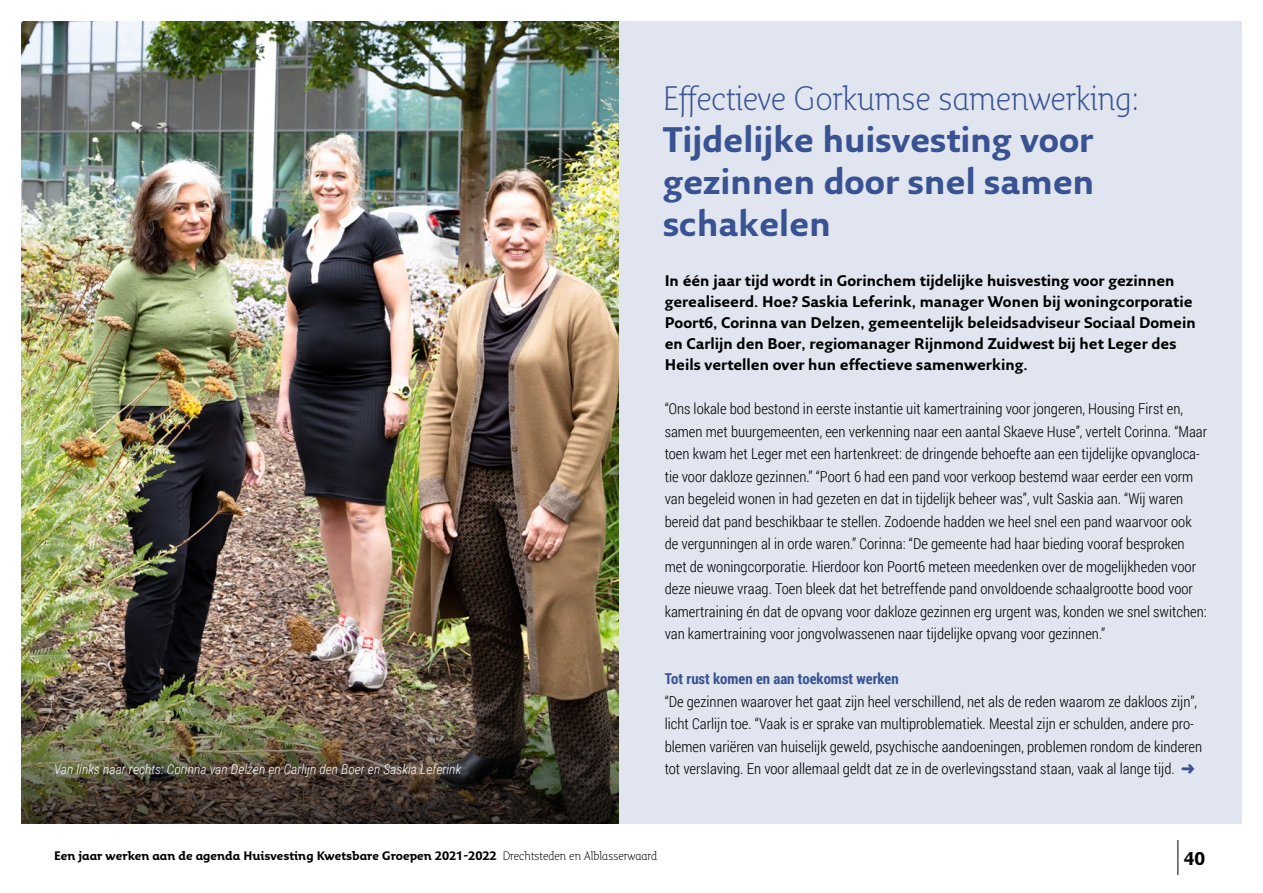
<style>
.page{position:relative;width:1263px;height:893px;background:#fff}
.page>*{position:absolute;margin:0;border:0;box-sizing:border-box;transform-origin:0 0}
.t1{font:700 34.5px/42px "Fresco Sans Plus";color:#385292;text-align:justify}
.t2{font:300 33px "Fresco Inf Sans";color:#385292}
.t3{font:700 18px "Fresco Inf Sans";color:#000}
.t4{font:300 15px/22.5px "Roboto Condensed";color:#000}
.t5{font:700 15px/21px "Fresco Sans Plus";color:#000}
.t6{font:700 15px "Roboto Condensed";color:#385292}
.t7{font:italic 300 13.5px "Roboto Condensed";color:#fff}
.t8{font:700 12px "Fresco Inf Sans";color:#000}
.s1{color:#385292}
.s2{font-weight:300}
</style>
<div class="page">
<hr style="left:1177px;top:840px;width:1px;height:35px;background:#000">
<div style="left:21px;top:21px;width:1221px;height:803px;background:#e1e5ef"></div>
<img style="left:21px;top:21px;width:598px;height:651px">
<img style="left:21px;top:672px;width:598px;height:152px">
<p class="t7" style="left:54px;top:760px;width:409px">Van links naar rechts: Corinna van Delzen en Carlijn den Boer en Saskia Leferink</p>
<p class="t2" style="left:663px;top:78px;width:478px">Effectieve Gorkumse samenwerking:</p>
<p class="t1" style="left:663px;top:118px;width:433px">Tijdelijke huisvesting voor gezinnen door snel samen schakelen</p>
<p class="t5" style="left:665px;top:269px;width:532px">In één jaar tijd wordt in Gorinchem tijdelijke huisvesting voor gezinnen gerealiseerd. Hoe? Saskia Leferink, manager Wonen bij woningcorporatie Poort6, Corinna van Delzen, gemeentelijk beleidsadviseur Sociaal Domein en Carlijn den Boer, regiomanager Rijnmond Zuidwest bij het Leger des Heils vertellen over hun effectieve samenwerking.</p>
<p class="t4" style="left:665px;top:397px;width:544px">“Ons lokale bod bestond in eerste instantie uit kamertraining voor jongeren, Housing First en, samen met buurgemeenten, een verkenning naar een aantal Skaeve Huse”, vertelt Corinna. “Maar toen kwam het Leger met een hartenkreet: de dringende behoefte aan een tijdelijke opvangloca&shy;tie voor dakloze gezinnen.” “Poort 6 had een pand voor verkoop bestemd waar eerder een vorm van begeleid wonen in had gezeten en dat in tijdelijk beheer was”, vult Saskia aan. “Wij waren bereid dat pand beschikbaar te stellen. Zodoende hadden we heel snel een pand waarvoor ook de vergunningen al in orde waren.” Corinna: “De gemeente had haar bieding vooraf besproken met de woningcorporatie. Hierdoor kon Poort6 meteen meedenken over de mogelijkheden voor deze nieuwe vraag. Toen bleek dat het betreffende pand onvoldoende schaalgrootte bood voor kamertraining én dat de opvang voor dakloze gezinnen erg urgent was, konden we snel switchen: van kamertraining voor jongvolwassenen naar tijdelijke opvang voor gezinnen.”</p>
<p class="t6" style="left:665px;top:668px;width:235px">Tot rust komen en aan toekomst werken</p>
<p class="t4" style="left:665px;top:689px;width:534px">“De gezinnen waarover het gaat zijn heel verschillend, net als de reden waarom ze dakloos zijn”, licht Carlijn toe. “Vaak is er sprake van multiproblematiek. Meestal zijn er schulden, andere pro-</p>
<p class="t4" style="left:665px;top:734px;width:539px">blemen variëren van huiselijk geweld, psychische aandoeningen, problemen rondom de kinderen</p>
<p class="t4" style="left:665px;top:757px;width:532px">tot verslaving. En voor allemaal geldt dat ze in de overlevingsstand staan, vaak al lange tijd. <span class="s1">➜</span></p>
<p class="t8" style="left:54px;top:848px;width:605px">Een jaar werken aan de agenda Huisvesting Kwetsbare Groepen 2021-2022 <span class="s2">Drechtsteden en Alblasserwaard</span></p>
<p class="t3" style="left:1184px;top:847px;width:23px">40</p>
</div>
